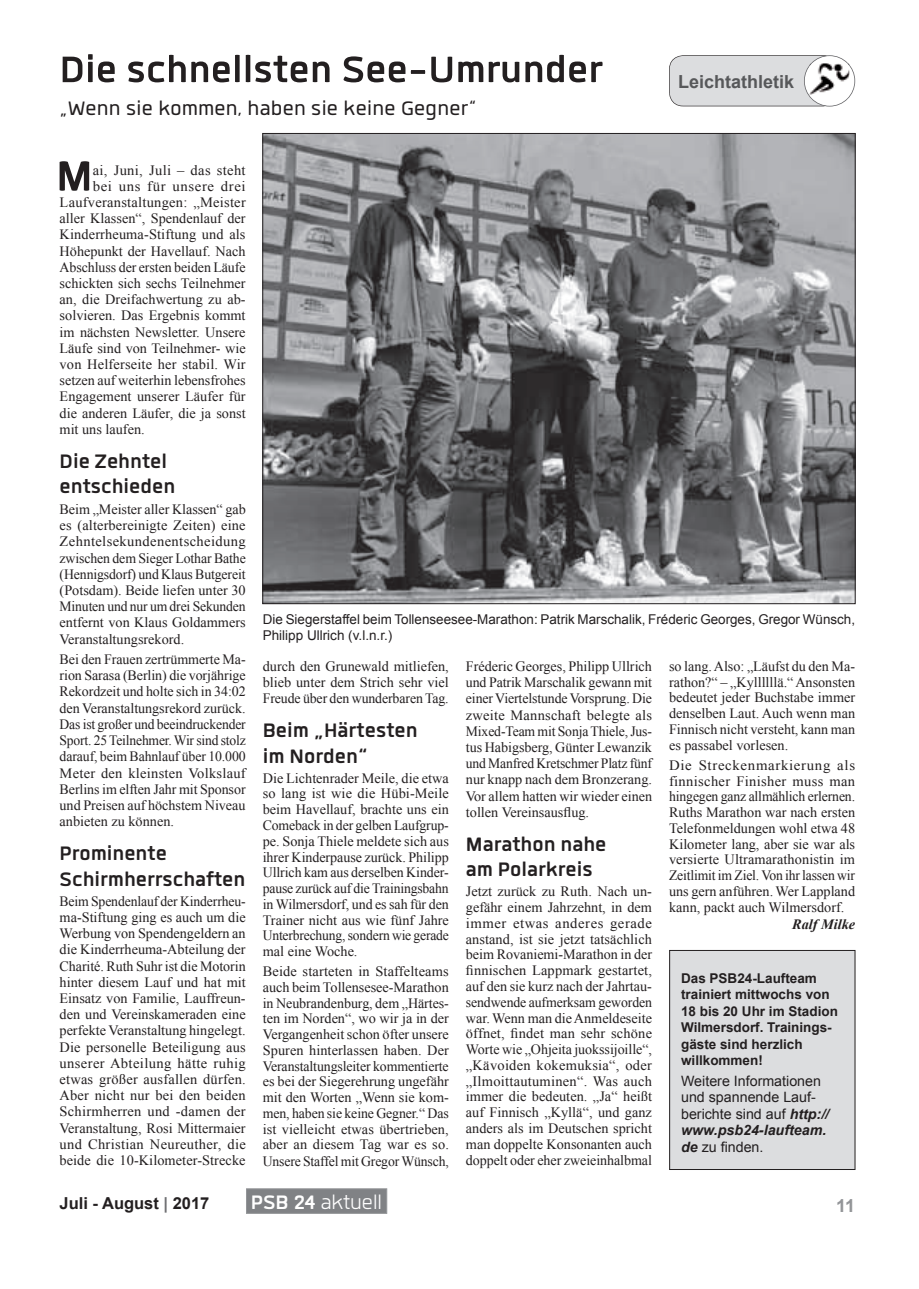
<style>
.page{position:relative;width:919px;height:1289px;background:#fff}
.page>*{position:absolute;margin:0;border:0;box-sizing:border-box;transform-origin:0 0}
.t1{font:700 58.95px "Quan";color:#231f20}
.t2{font:700 51px "Quan";color:#231f20}
.t3{font:700 27px/25.5px "Quan";color:#231f20}
.t4{font:27px "Quan";letter-spacing:.01em;color:#231f20}
.t5{font:27px "Quan";color:#fff}
.t6{font:700 18px "Arial";color:#57585a}
.t7{font:700 18px "Arial";color:#939598}
.t8{font:700 16.5px "Arial";color:#231f20}
.t9{font:14.25px/15.8px "Times New Roman";color:#231f20;text-align:justify}
.t10{font:14.25px/16.2px "Times New Roman";color:#231f20;text-align:justify;scale:.96 1}
.t11{font:14.25px/15.8px "Times New Roman";color:#231f20;text-align:justify;scale:1.04 1}
.t12{font:14.25px/16.5px "Arial";color:#231f20}
.t13{font:14.25px "Times New Roman";letter-spacing:.02em;color:#231f20}
.t14{font:14.25px "Times New Roman";letter-spacing:.025em;color:#231f20}
.t15{font:14.25px "Times New Roman";letter-spacing:.045em;color:#231f20;scale:1.04 1}
.t16{font:italic 700 14.25px "Times New Roman";color:#231f20}
.t17{font:13.5px/16.2px "Arial";color:#231f20}
.t18{font:700 13.5px/16.5px "Arial";color:#231f20}
.s1{font-weight:700;font-style:italic}
.s2{color:#6c6d70}
.s3{font-weight:700}
</style>
<div class="page">
<div style="left:246px;top:1188px;width:141px;height:25px;background:#808285;border:1px solid #939598"></div>
<svg style="left:669px;top:55px;width:186px;height:51px;background:#dadbdd"></svg>
<img style="left:809px;top:66px;width:40px;height:28px">
<img style="left:809px;top:63px;width:40px;height:3px">
<div style="left:669px;top:950px;width:185px;height:219px;background:#dcdddf"></div>
<div style="left:669px;top:950px;width:186px;height:219px;border:1px solid #231f20"></div>
<img style="left:264px;top:135px;width:589px;height:467px">
<h2 class="t2" style="left:60px;top:45px;width:544px">Die schnellsten See-Umrunder</h2>
<h3 class="t4" style="left:60px;top:96px;width:418px">„Wenn sie kommen, haben sie keine Gegner“</h3>
<p class="t6" style="left:678px;top:69px;width:118px">Leichtathletik</p>
<h1 class="t1" style="left:56px;top:147px;width:38px">M</h1>
<p class="t14" style="left:93px;top:160px;width:154px">ai, Juni, Juli – das steht</p>
<p class="t15" style="left:93px;top:176px;width:149px">bei uns für unsere drei</p>
<p class="t13" style="left:60px;top:192px;width:188px">Laufveranstaltungen: „Meister</p>
<p class="t9" style="left:60px;top:210px;width:187px">aller Klassen“, Spendenlauf der</p>
<p class="t9" style="left:60px;top:226px;width:187px">Kinderrheuma-Stiftung und als</p>
<p class="t9" style="left:60px;top:243px;width:188px">Höhepunkt der Havellauf. Nach</p>
<p class="t9" style="left:60px;top:259px;width:187px">Abschluss der ersten beiden Läufe</p>
<p class="t9" style="left:60px;top:275px;width:188px">schickten sich sechs Teilnehmer</p>
<p class="t9" style="left:60px;top:291px;width:187px">an, die Dreifachwertung zu ab-</p>
<p class="t9" style="left:60px;top:307px;width:187px">solvieren. Das Ergebnis kommt</p>
<p class="t9" style="left:60px;top:324px;width:187px">im nächsten Newsletter. Unsere</p>
<p class="t9" style="left:60px;top:340px;width:188px">Läufe sind von Teilnehmer- wie</p>
<p class="t9" style="left:60px;top:356px;width:188px">von Helferseite her stabil. Wir</p>
<p class="t9" style="left:60px;top:372px;width:187px">setzen auf weiterhin lebensfrohes</p>
<p class="t9" style="left:60px;top:388px;width:188px">Engagement unserer Läufer für</p>
<p class="t9" style="left:60px;top:405px;width:188px">die anderen Läufer, die ja sonst</p>
<p class="t9" style="left:60px;top:421px;width:87px">mit uns laufen.</p>
<h3 class="t3" style="left:60px;top:448px;width:117px">Die Zehntel entschieden</h3>
<p class="t9" style="left:60px;top:501px;width:188px;line-height:16.2px">Beim „Meister aller Klassen“ gab es (alterbereinigte Zeiten) eine Zehntelsekundenentscheidung zwischen dem Sieger Lothar Bathe (Hennigsdorf) und Klaus Butgereit (Potsdam). Beide liefen unter 30<br>Minuten und nur um drei Sekunden entfernt von Klaus Goldammers Veranstaltungsrekord.</p>
<p class="t9" style="left:60px;top:651px;width:188px;line-height:16.2px">Bei den Frauen zertrümmerte Ma&shy;rion Sarasa (Berlin) die vorjährige Rekordzeit und holte sich in 34:02 den Veranstaltungsrekord zurück.<br>Das ist großer und beeindruckender Sport. 25 Teilnehmer. Wir sind stolz darauf, beim Bahnlauf über 10.000<br>Meter den kleinsten Volkslauf Berlins im elften Jahr mit Sponsor und Preisen auf höchstem Niveau anbieten zu können.</p>
<h3 class="t3" style="left:60px;top:840px;width:187px">Prominente<br>Schirmherrschaften</h3>
<p class="t10" style="left:60px;top:892px;width:195px">Beim Spendenlauf der Kinderrheu&shy;ma-Stiftung ging es auch um die Werbung von Spendengeldern an die Kinderrheuma-Abteilung der Charité. Ruth Suhr ist die Motorin hinter diesem Lauf und hat mit Einsatz von Familie, Lauffreun&shy;den und Vereinskameraden eine perfekte Veranstaltung hingelegt.<br>Die personelle Beteiligung aus unserer Abteilung hätte ruhig etwas größer ausfallen dürfen.<br>Aber nicht nur bei den beiden Schirmherren und -damen der Veranstaltung, Rosi Mittermaier und Christian Neureuther, die beide die 10-Kilometer-Strecke</p>
<p class="t17" style="left:263px;top:611px;width:594px">Die Siegerstaffel beim Tollenseesee-Marathon: Patrik Marschalik, Fréderic Georges, Gregor Wünsch,<br>Philipp Ullrich (v.l.n.r.)</p>
<p class="t9" style="left:669px;top:658px;width:188px">so lang. Also: „Läufst du den Ma&shy;rathon?“ – „Kyllllllä.“ Ansonsten bedeutet jeder Buchstabe immer denselben Laut. Auch wenn man Finnisch nicht versteht, kann man es passabel vorlesen.</p>
<p class="t11" style="left:669px;top:757px;width:180px">Die Streckenmarkierung als finnischer Finisher muss man hingegen ganz allmählich erlernen.<br>Ruths Marathon war nach ersten Telefonmeldungen wohl etwa 48<br>Kilometer lang, aber sie war als versierte Ultramarathonistin im Zeitlimit im Ziel. Von ihr lassen wir uns gern anführen. Wer Lappland kann, packt auch Wilmersdorf.</p>
<p class="t16" style="left:792px;top:914px;width:64px">Ralf Milke</p>
<p class="t9" style="left:263px;top:657px;width:188px;line-height:16.2px">durch den Grunewald mitliefen, blieb unter dem Strich sehr viel Freude über den wunderbaren Tag.</p>
<h3 class="t3" style="left:263px;top:717px;width:156px">Beim „Härtesten im Norden“</h3>
<p class="t9" style="left:263px;top:769px;width:188px">Die Lichtenrader Meile, die etwa so lang ist wie die Hübi-Meile beim Havellauf, brachte uns ein Comeback in der gelben Laufgrup&shy;pe. Sonja Thiele meldete sich aus ihrer Kinderpause zurück. Philipp Ullrich kam aus derselben Kinder&shy;pause zurück auf die Trainingsbahn in Wilmersdorf, und es sah für den Trainer nicht aus wie fünf Jahre Unterbrechung, sondern wie gerade mal eine Woche.</p>
<p class="t9" style="left:263px;top:963px;width:188px">Beide starteten in Staffelteams auch beim Tollensesee-Marathon in Neubrandenburg, dem „Härtes&shy;ten im Norden“, wo wir ja in der Vergangenheit schon öfter unsere Spuren hinterlassen haben. Der Veranstaltungsleiter kommentierte es bei der Siegerehrung ungefähr mit den Worten „Wenn sie kom&shy;men, haben sie keine Gegner.“ Das ist vielleicht etwas übertrieben, aber an diesem Tag war es so.<br>Unsere Staffel mit Gregor Wünsch,</p>
<p class="t9" style="left:466px;top:658px;width:188px;line-height:16.2px">Fréderic Georges, Philipp Ullrich und Patrik Marschalik gewann mit einer Viertelstunde Vorsprung. Die zweite Mannschaft belegte als Mixed-Team mit Sonja Thiele, Jus&shy;tus Habigsberg, Günter Lewanzik und Manfred Kretschmer Platz fünf nur knapp nach dem Bronzerang.<br>Vor allem hatten wir wieder einen tollen Vereinsausflug.</p>
<h3 class="t3" style="left:466px;top:831px;width:142px">Marathon nahe am Polarkreis</h3>
<p class="t9" style="left:466px;top:883px;width:188px">Jetzt zurück zu Ruth. Nach un&shy;gefähr einem Jahrzehnt, in dem immer etwas anderes gerade anstand, ist sie jetzt tatsächlich beim Rovaniemi-Marathon in der finnischen Lappmark gestartet, auf den sie kurz nach der Jahrtau&shy;sendwende aufmerksam geworden war. Wenn man die Anmeldeseite öffnet, findet man sehr schöne Worte wie „Ohjeita juokssijoille“, „Kävoiden kokemuksia“, oder „Ilmoittautuminen“. Was auch immer die bedeuten. „Ja“ heißt auf Finnisch „Kyllä“, und ganz anders als im Deutschen spricht man doppelte Konsonanten auch doppelt oder eher zweieinhalbmal</p>
<p class="t18" style="left:681px;top:970px;width:158px">Das PSB24-Laufteam trainiert mittwochs von<br>18 bis 20 Uhr im Stadion<br>Wilmersdorf. Trainings&shy;gäste sind herzlich willkommen!</p>
<p class="t12" style="left:681px;top:1072px;width:150px">Weitere Informationen und spannende Lauf&shy;berichte sind auf <span class="s1">http:// www.psb24-laufteam. de</span> zu finden.</p>
<p class="t8" style="left:60px;top:1192px;width:151px">Juli - August <span class="s2">|</span> 2017</p>
<h3 class="t5" style="left:251px;top:1189px;width:133px"><span class="s3">PSB 24</span> aktuell</h3>
<p class="t7" style="left:836px;top:1194px;width:21px">11</p>
</div>
